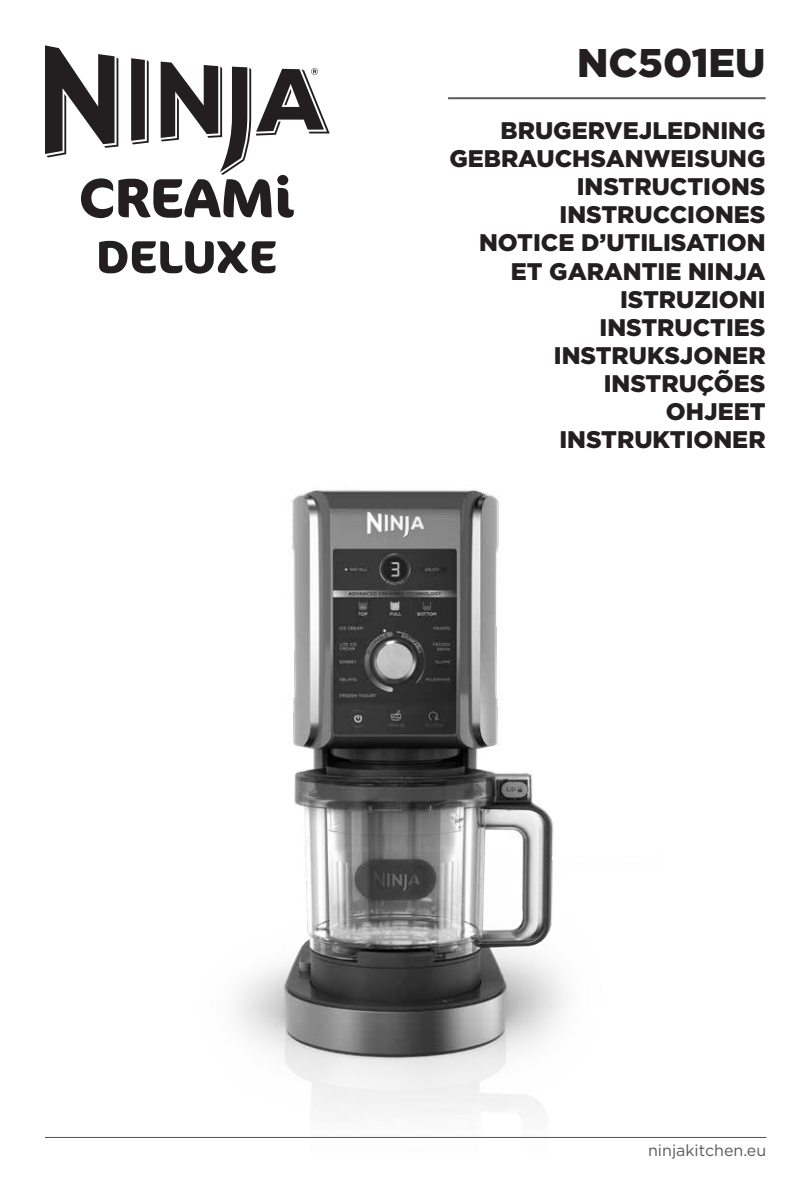
<style>
.page{position:relative;width:811px;height:1191px;background:#fff}
.page>*{position:absolute;margin:0;border:0;box-sizing:border-box;transform-origin:0 0}
.t1{font:900 40px "Gotham";color:#231f20}
.t2{font:900 24px/28px "Gotham";color:#231f20;text-align:right}
.t3{font:16px "Gotham";color:#58595b}
</style>
<div class="page">
<hr style="left:45px;top:1137px;width:721px;height:1px;background:#58595b">
<hr style="left:448px;top:97px;width:317px;height:2px;background:#58595b">
<img style="left:237px;top:489px;width:327px;height:648px">
<svg style="left:99px;top:241px;width:176px;height:33px"></svg>
<svg style="left:45px;top:45px;width:285px;height:173px"></svg>
<h1 class="t1" style="left:577px;top:36px;width:190px">NC501EU</h1>
<p class="t2" style="left:449px;top:117px;width:318px">BRUGERVEJLEDNING<br>GEBRAUCHSANWEISUNG<br>INSTRUCTIONS<br>INSTRUCCIONES<br>NOTICE D’UTILISATION<br>ET GARANTIE NINJA<br>ISTRUZIONI<br>INSTRUCTIES<br>INSTRUKSJONER<br>INSTRUÇÕES<br>OHJEET<br>INSTRUKTIONER</p>
<p class="t3" style="left:648px;top:1140px;width:120px">ninjakitchen.eu</p>
</div>
